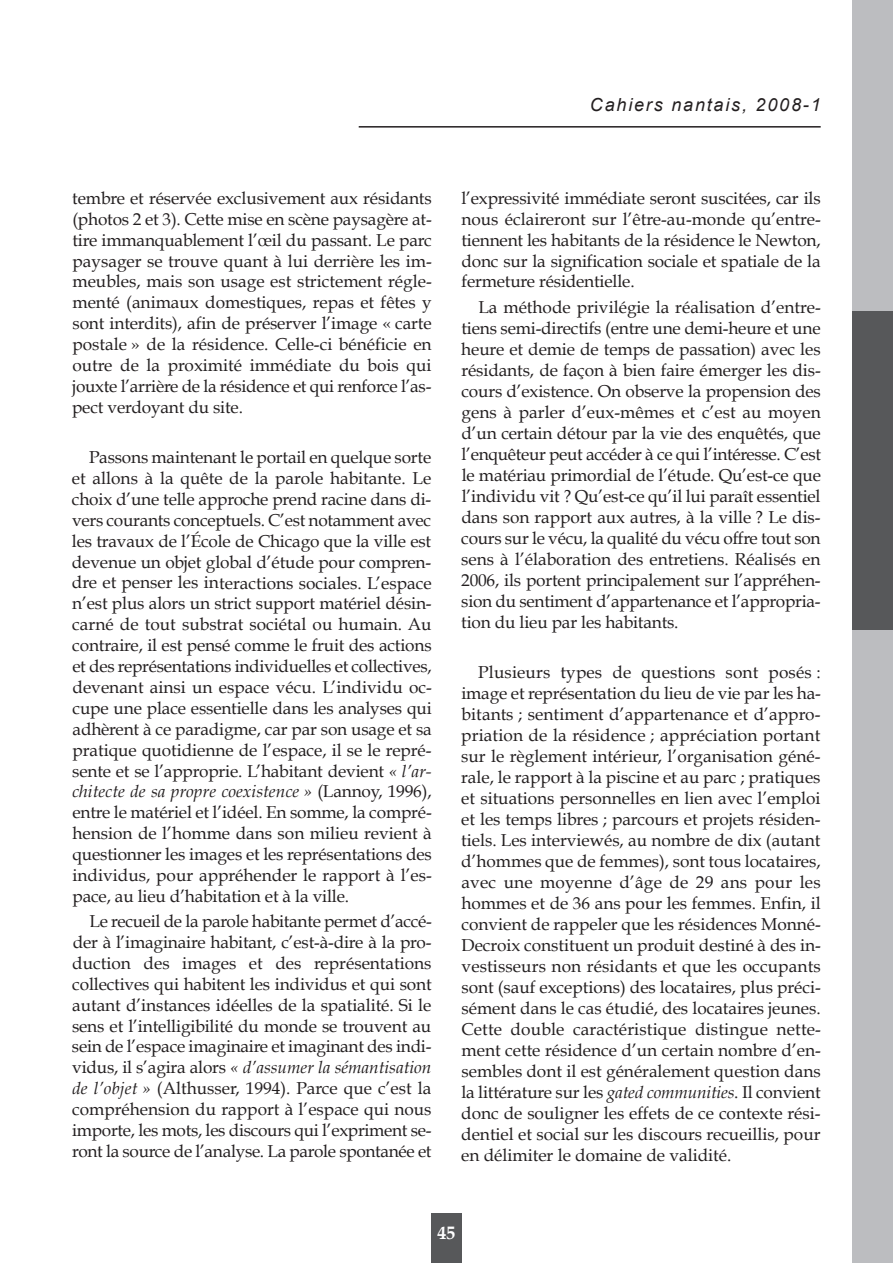
<style>
.page{position:relative;width:893px;height:1263px;background:#fff}
.page>*{position:absolute;margin:0;border:0;box-sizing:border-box;transform-origin:0 0}
.t1{font:italic 18px "Arial";letter-spacing:.1em;color:#231f20}
.t2{font:700 18px "Book Antiqua";color:#fff}
.t3{font:17.25px/20.9px "Book Antiqua";letter-spacing:-.01em;color:#231f20;text-align:justify}
.s1{font-style:italic}
</style>
<div class="page">
<hr style="left:359px;top:126px;width:462px;height:2px;background:#231f20">
<div style="left:853px;top:0;width:40px;height:311px;background:#bcbdc0"></div>
<div style="left:853px;top:311px;width:40px;height:319px;background:#57585a"></div>
<div style="left:853px;top:630px;width:40px;height:319px;background:#bcbdc0"></div>
<div style="left:853px;top:949px;width:40px;height:314px;background:#bcbdc0"></div>
<div style="left:432px;top:1213px;width:30px;height:50px;background:#57585a"></div>
<p class="t1" style="left:590px;top:95px;width:232px">Cahiers nantais, 2008-1</p>
<p class="t3" style="left:72px;top:188px;width:361px">tembre et réservée exclusivement aux résidants (photos 2 et 3). Cette mise en scène paysagère at&shy;tire immanquablement l’œil du passant. Le parc paysager se trouve quant à lui derrière les im&shy;meubles, mais son usage est strictement régle&shy;menté (animaux domestiques, repas et fêtes y sont interdits), afin de préserver l’image « carte postale » de la résidence. Celle-ci bénéficie en outre de la proximité immédiate du bois qui jouxte l’arrière de la résidence et qui renforce l’as&shy;pect verdoyant du site.</p>
<p class="t3" style="left:72px;top:447px;width:361px;text-indent:17px">Passons maintenant le portail en quelque sorte et allons à la quête de la parole habitante. Le choix d’une telle approche prend racine dans di&shy;vers courants conceptuels. C’est notamment avec les travaux de l’École de Chicago que la ville est devenue un objet global d’étude pour compren&shy;dre et penser les interactions sociales. L’espace n’est plus alors un strict support matériel désin&shy;carné de tout substrat sociétal ou humain. Au contraire, il est pensé comme le fruit des actions et des représentations individuelles et collectives, devenant ainsi un espace vécu. L’individu oc&shy;cupe une place essentielle dans les analyses qui adhèrent à ce paradigme, car par son usage et sa pratique quotidienne de l’espace, il se le repré&shy;sente et se l’approprie. L’habitant devient <span class="s1">« l’ar&shy;chitecte de sa propre coexistence »</span> (Lannoy, 1996), entre le matériel et l’idéel. En somme, la compré&shy;hension de l’homme dans son milieu revient à questionner les images et les représentations des individus, pour appréhender le rapport à l’es&shy;pace, au lieu d’habitation et à la ville.</p>
<p class="t3" style="left:72px;top:911px;width:362px;text-indent:18px">Le recueil de la parole habitante permet d’accé&shy;der à l’imaginaire habitant, c’est-à-dire à la pro&shy;duction des images et des représentations collectives qui habitent les individus et qui sont autant d’instances idéelles de la spatialité. Si le sens et l’intelligibilité du monde se trouvent au sein de l’espace imaginaire et imaginant des indi&shy;vidus, il s’agira alors <span class="s1">« d’assumer la sémantisation de l’objet »</span> (Althusser, 1994). Parce que c’est la compréhension du rapport à l’espace qui nous importe, les mots, les discours qui l’expriment se&shy;ront la source de l’analyse. La parole spontanée et</p>
<p class="t3" style="left:461px;top:188px;width:361px">l’expressivité immédiate seront suscitées, car ils nous éclaireront sur l’être-au-monde qu’entre&shy;tiennent les habitants de la résidence le Newton, donc sur la signification sociale et spatiale de la fermeture résidentielle.</p>
<p class="t3" style="left:461px;top:297px;width:361px;text-indent:17px">La méthode privilégie la réalisation d’entre&shy;tiens semi-directifs (entre une demi-heure et une heure et demie de temps de passation) avec les résidants, de façon à bien faire émerger les dis&shy;cours d’existence. On observe la propension des gens à parler d’eux-mêmes et c’est au moyen d’un certain détour par la vie des enquêtés, que l’enquêteur peut accéder à ce qui l’intéresse. C’est le matériau primordial de l’étude. Qu’est-ce que l’individu vit ? Qu’est-ce qu’il lui paraît essentiel dans son rapport aux autres, à la ville ? Le dis&shy;cours sur le vécu, la qualité du vécu offre tout son sens à l’élaboration des entretiens. Réalisés en 2006, ils portent principalement sur l’appréhen&shy;sion du sentiment d’appartenance et l’appropria&shy;tion du lieu par les habitants.</p>
<p class="t3" style="left:461px;top:662px;width:361px;text-indent:17px">Plusieurs types de questions sont posés : image et représentation du lieu de vie par les ha&shy;bitants ; sentiment d’appartenance et d’appro&shy;priation de la résidence ; appréciation portant sur le règlement intérieur, l’organisation géné&shy;rale, le rapport à la piscine et au parc ; pratiques et situations personnelles en lien avec l’emploi et les temps libres ; parcours et projets résiden&shy;tiels. Les interviewés, au nombre de dix (autant d’hommes que de femmes), sont tous locataires, avec une moyenne d’âge de 29 ans pour les hommes et de 36 ans pour les femmes. Enfin, il convient de rappeler que les résidences Monné-Decroix constituent un produit destiné à des in&shy;vestisseurs non résidants et que les occupants sont (sauf exceptions) des locataires, plus préci&shy;sément dans le cas étudié, des locataires jeunes.<br>Cette double caractéristique distingue nette&shy;ment cette résidence d’un certain nombre d’en&shy;sembles dont il est généralement question dans la littérature sur les <span class="s1">gated communities</span>. Il convient donc de souligner les effets de ce contexte rési&shy;dentiel et social sur les discours recueillis, pour en délimiter le domaine de validité.</p>
<p class="t2" style="left:438px;top:1222px;width:19px">45</p>
</div>
